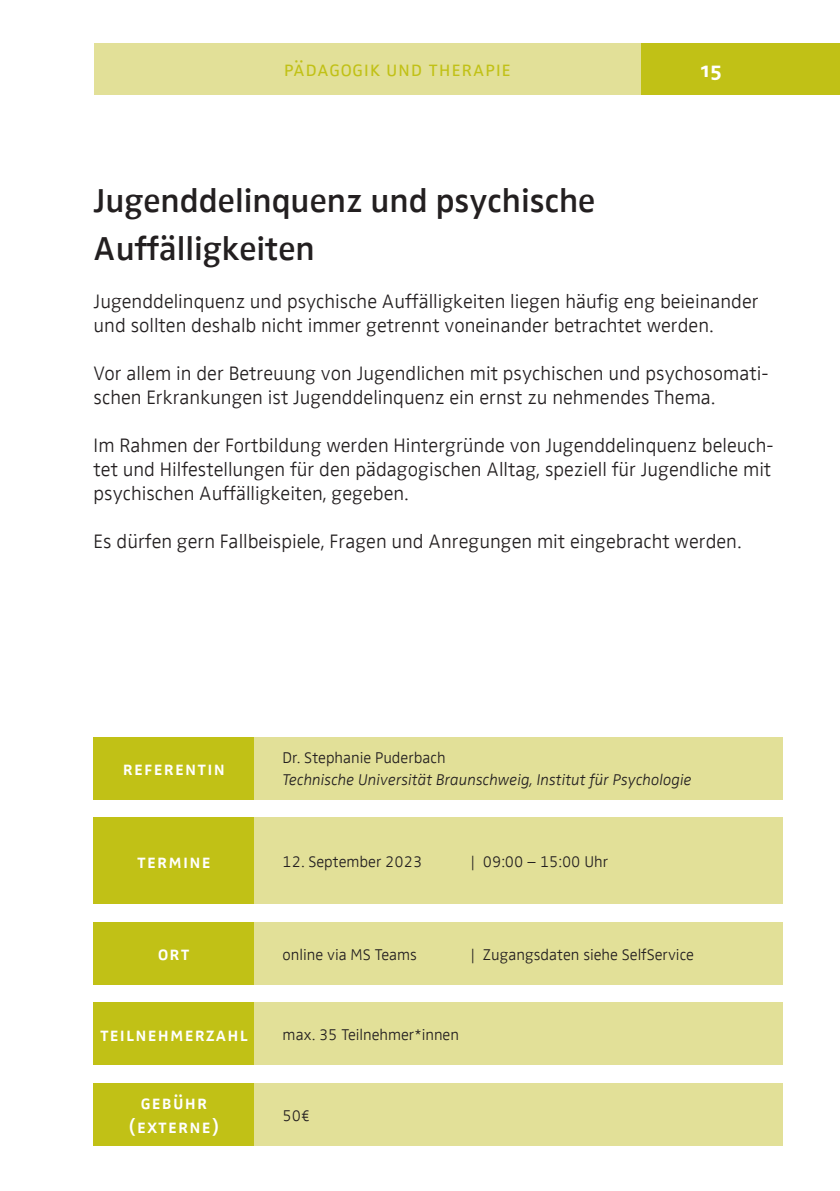
<style>
.page{position:relative;width:840px;height:1191px;background:#fff}
.page>*{position:absolute;margin:0;border:0;box-sizing:border-box;transform-origin:0 0}
.Headline_Text{font:600 34px "Zwo Offc Pro";color:#231f20}
.t1{font:300 22px "Zwo Sc Offc Pro";color:#c1c116}
.t2{font:700 22px "Zwo Sc Offc Pro";color:#fff}
.Fließtext{font:300 20px/24px "Zwo Offc Pro";color:#231f20}
.t3{font:600 20px/24px "Zwo Sc Offc Pro";letter-spacing:.025em;color:#fff;text-align:center}
.Fließtext_Farbfeld{font:300 16px "Zwo Offc Pro";color:#231f20}
.Fließtext_Farbfeld-2{font:italic 300 16px "Zwo Offc Pro";color:#231f20}
</style>
<div class="page">
<div style="left:94px;top:44px;width:700px;height:51px;background:#e2e098"></div>
<div style="left:94px;top:817px;width:160px;height:87px;background:#c1c116"></div>
<div style="left:94px;top:922px;width:160px;height:62px;background:#c1c116"></div>
<div style="left:94px;top:1002px;width:160px;height:63px;background:#c1c116"></div>
<div style="left:94px;top:1083px;width:160px;height:62px;background:#c1c116"></div>
<div style="left:641px;top:44px;width:198px;height:51px;background:#c1c116"></div>
<div style="left:254px;top:1083px;width:528px;height:62px;background:#e2e098"></div>
<div style="left:254px;top:1002px;width:528px;height:63px;background:#e2e098"></div>
<div style="left:254px;top:922px;width:528px;height:62px;background:#e2e098"></div>
<div style="left:94px;top:737px;width:160px;height:62px;background:#c1c116"></div>
<div style="left:254px;top:817px;width:528px;height:87px;background:#e2e098"></div>
<div style="left:254px;top:737px;width:528px;height:62px;background:#e2e098"></div>
<p class="t1" style="left:283px;top:52px;width:229px">pädagogik und therapie</p>
<p class="t2" style="left:700px;top:53px;width:22px">15</p>
<p class="Headline_Text" style="left:94px;top:175px;width:503px">Jugenddelinquenz und psychische</p>
<p class="Headline_Text" style="left:94px;top:223px;width:222px">Auffälligkeiten</p>
<p class="Fließtext" style="left:94px;top:288px;width:666px">Jugenddelinquenz und psychische Auffälligkeiten liegen häufig eng beieinander und sollten deshalb nicht immer getrennt voneinander betrachtet werden.</p>
<p class="Fließtext" style="left:94px;top:360px;width:676px">Vor allem in der Betreuung von Jugendlichen mit psychischen und psychosomati&shy;schen Erkrankungen ist Jugenddelinquenz ein ernst zu nehmendes Thema.</p>
<p class="Fließtext" style="left:94px;top:432px;width:681px;text-align:justify">Im Rahmen der Fortbildung werden Hintergründe von Jugenddelinquenz beleuch&shy;tet und Hilfestellungen für den pädagogischen Alltag, speziell für Jugendliche mit psychischen Auffälligkeiten, gegeben.</p>
<p class="Fließtext" style="left:94px;top:528px;width:649px">Es dürfen gern Fallbeispiele, Fragen und Anregungen mit eingebracht werden.</p>
<p class="t3" style="left:122px;top:755px;width:104px">referentin</p>
<p class="t3" style="left:137px;top:847px;width:75px">termine</p>
<p class="t3" style="left:158px;top:940px;width:34px">ort</p>
<p class="t3" style="left:100px;top:1020px;width:150px">teilnehmerzahl</p>
<p class="t3" style="left:128px;top:1089px;width:93px">gebühr (externe)</p>
<p class="Fließtext_Farbfeld" style="left:282px;top:746px;width:164px">Dr. Stephanie Puderbach</p>
<p class="Fließtext_Farbfeld-2" style="left:282px;top:768px;width:410px">Technische Universität Braunschweig, Institut für Psychologie</p>
<p class="Fließtext_Farbfeld" style="left:282px;top:849px;width:141px">12. September 2023</p>
<p class="Fließtext_Farbfeld" style="left:470px;top:849px;width:139px">| 09:00 – 15:00 Uhr</p>
<p class="Fließtext_Farbfeld" style="left:282px;top:942px;width:136px">online via MS Teams</p>
<p class="Fließtext_Farbfeld" style="left:470px;top:942px;width:225px">| Zugangsdaten siehe SelfService</p>
<p class="Fließtext_Farbfeld" style="left:282px;top:1022px;width:178px">max. 35 Teilnehmer*innen</p>
<p class="Fließtext_Farbfeld" style="left:282px;top:1103px;width:29px">50€</p>
</div>
